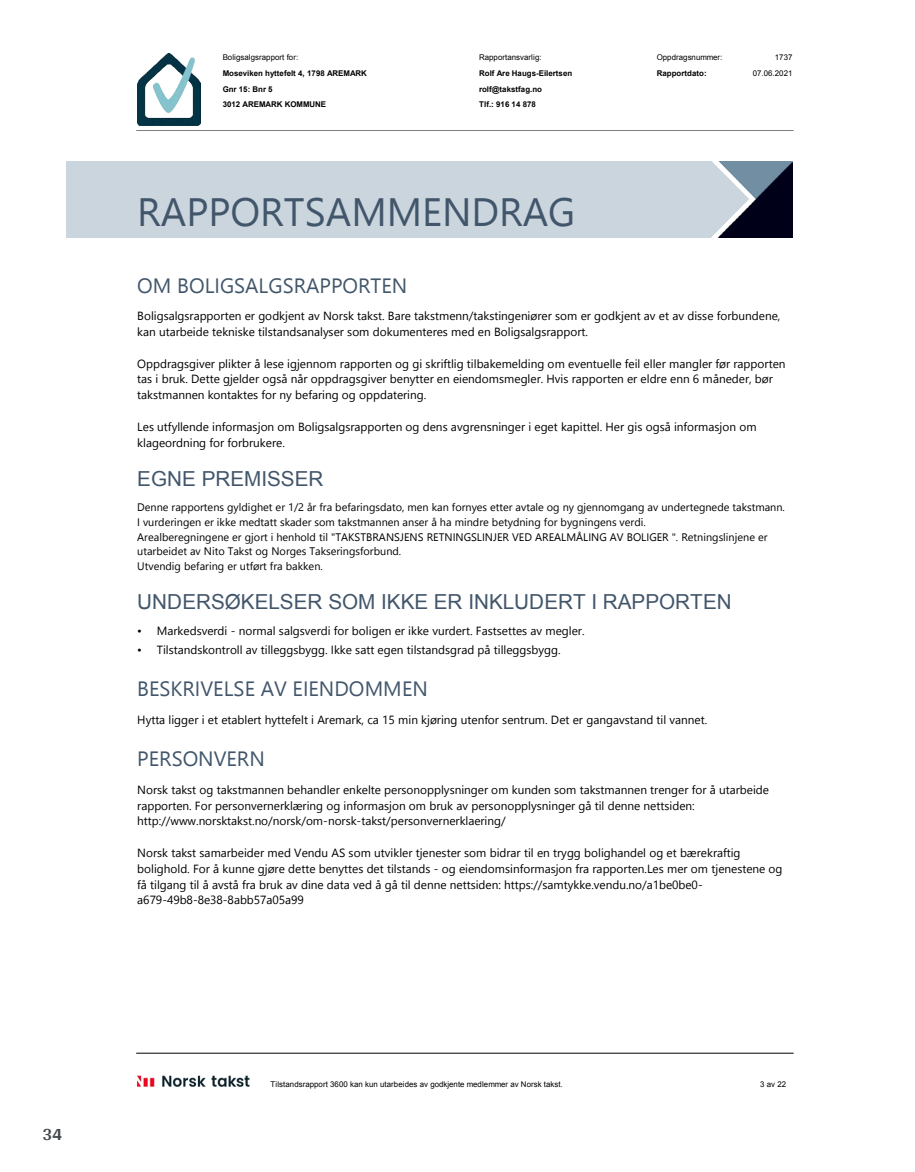
<style>
.page{position:relative;width:915px;height:1172px;background:#fff}
.page>*{position:absolute;margin:0;border:0;box-sizing:border-box;transform-origin:0 0}
.t1{font:39.45px "Segoe UI";color:#42566b}
.t2{font:20.7px "Segoe UI";color:#42566b}
.t3{font:20.7px "Arial";color:#42566b}
.t4{font:700 18px "Arya";color:#414749}
.t5{font:11.85px/15.8px "Segoe UI";color:#000}
.t6{font:10.95px/14.5px "Segoe UI";color:#000}
.t7{font:7.95px "Arial";color:#000}
.t8{font:700 7.95px "Arial";color:#000}
</style>
<div class="page">
<img style="left:137px;top:54px;width:64px;height:72px">
<hr style="left:136px;top:130px;width:657px;height:1px;background:#808080">
<hr style="left:136px;top:1053px;width:657px;height:1px;background:#000">
<img style="left:136px;top:1075px;width:113px;height:12px">
<img style="left:66px;top:162px;width:726px;height:75px">
<h3 class="t4" style="left:43px;top:1123px;width:21px">34</h3>
<p class="t7" style="left:223px;top:52px;width:77px">Boligsalgsrapport for:</p>
<p class="t7" style="left:479px;top:52px;width:64px">Rapportansvarlig:</p>
<p class="t7" style="left:656px;top:52px;width:67px">Oppdragsnummer:</p>
<p class="t7" style="left:774px;top:52px;width:19px">1737</p>
<p class="t8" style="left:223px;top:68px;width:146px">Moseviken hyttefelt 4, 1798 AREMARK</p>
<p class="t8" style="left:479px;top:68px;width:95px">Rolf Are Haugs-Eilertsen</p>
<p class="t8" style="left:656px;top:68px;width:52px">Rapportdato:</p>
<p class="t7" style="left:752px;top:68px;width:41px">07.06.2021</p>
<p class="t8" style="left:223px;top:83px;width:51px">Gnr 15: Bnr 5</p>
<p class="t8" style="left:479px;top:83px;width:65px">rolf@takstfag.no</p>
<p class="t8" style="left:223px;top:99px;width:105px">3012 AREMARK KOMMUNE</p>
<p class="t8" style="left:479px;top:99px;width:58px">Tlf.: 916 14 878</p>
<h1 class="t1" style="left:137px;top:180px;width:439px">RAPPORTSAMMENDRAG</h1>
<h2 class="t2" style="left:137px;top:269px;width:271px">OM BOLIGSALGSRAPPORTEN</h2>
<p class="t5" style="left:137px;top:308px;width:644px">Boligsalgsrapporten er godkjent av Norsk takst. Bare takstmenn/takstingeniører som er godkjent av et av disse forbundene, kan utarbeide tekniske tilstandsanalyser som dokumenteres med en Boligsalgsrapport.</p>
<p class="t5" style="left:137px;top:355px;width:649px">Oppdragsgiver plikter å lese igjennom rapporten og gi skriftlig tilbakemelding om eventuelle feil eller mangler før rapporten tas i bruk. Dette gjelder også når oppdragsgiver benytter en eiendomsmegler. Hvis rapporten er eldre enn 6 måneder, bør takstmannen kontaktes for ny befaring og oppdatering.</p>
<p class="t5" style="left:137px;top:418px;width:620px">Les utfyllende informasjon om Boligsalgsrapporten og dens avgrensninger i eget kapittel. Her gis også informasjon om klageordning for forbrukere.</p>
<h2 class="t3" style="left:137px;top:465px;width:187px">EGNE PREMISSER</h2>
<p class="t6" style="left:137px;top:500px;width:649px">Denne rapportens gyldighet er 1/2 år fra befaringsdato, men kan fornyes etter avtale og ny gjennomgang av undertegnede takstmann.<br>I vurderingen er ikke medtatt skader som takstmannen anser å ha mindre betydning for bygningens verdi.<br>Arealberegningene er gjort i henhold til "TAKSTBRANSJENS RETNINGSLINJER VED AREALMÅLING AV BOLIGER ". Retningslinjene er utarbeidet av Nito Takst og Norges Takseringsforbund.<br>Utvendig befaring er utført fra bakken.</p>
<h2 class="t3" style="left:137px;top:587px;width:595px">UNDERSØKELSER SOM IKKE ER INKLUDERT I RAPPORTEN</h2>
<p class="t5" style="left:137px;top:623px;width:448px">• Markedsverdi - normal salgsverdi for boligen er ikke vurdert. Fastsettes av megler.</p>
<p class="t5" style="left:137px;top:641px;width:425px">• Tilstandskontroll av tilleggsbygg. Ikke satt egen tilstandsgrad på tilleggsbygg.</p>
<h2 class="t2" style="left:137px;top:672px;width:292px">BESKRIVELSE AV EIENDOMMEN</h2>
<p class="t5" style="left:137px;top:711px;width:571px">Hytta ligger i et etablert hyttefelt i Aremark, ca 15 min kjøring utenfor sentrum. Det er gangavstand til vannet.</p>
<h2 class="t2" style="left:137px;top:742px;width:129px">PERSONVERN</h2>
<p class="t5" style="left:137px;top:781px;width:633px">Norsk takst og takstmannen behandler enkelte personopplysninger om kunden som takstmannen trenger for å utarbeide rapporten. For personvernerklæring og informasjon om bruk av personopplysninger gå til denne nettsiden: http://www.norsktakst.no/norsk/om-norsk-takst/personvernerklaering/</p>
<p class="t5" style="left:137px;top:845px;width:646px">Norsk takst samarbeider med Vendu AS som utvikler tjenester som bidrar til en trygg bolighandel og et bærekraftig bolighold. For å kunne gjøre dette benyttes det tilstands - og eiendomsinformasjon fra rapporten.Les mer om tjenestene og få tilgang til å avstå fra bruk av dine data ved å gå til denne nettsiden: https://samtykke.vendu.no/a1be0be0- a679-49b8-8e38-8abb57a05a99</p>
<p class="t7" style="left:270px;top:1079px;width:293px">Tilstandsrapport 3600 kan kun utarbeides av godkjente medlemmer av Norsk takst.</p>
<p class="t7" style="left:759px;top:1079px;width:27px">3 av 22</p>
</div>
